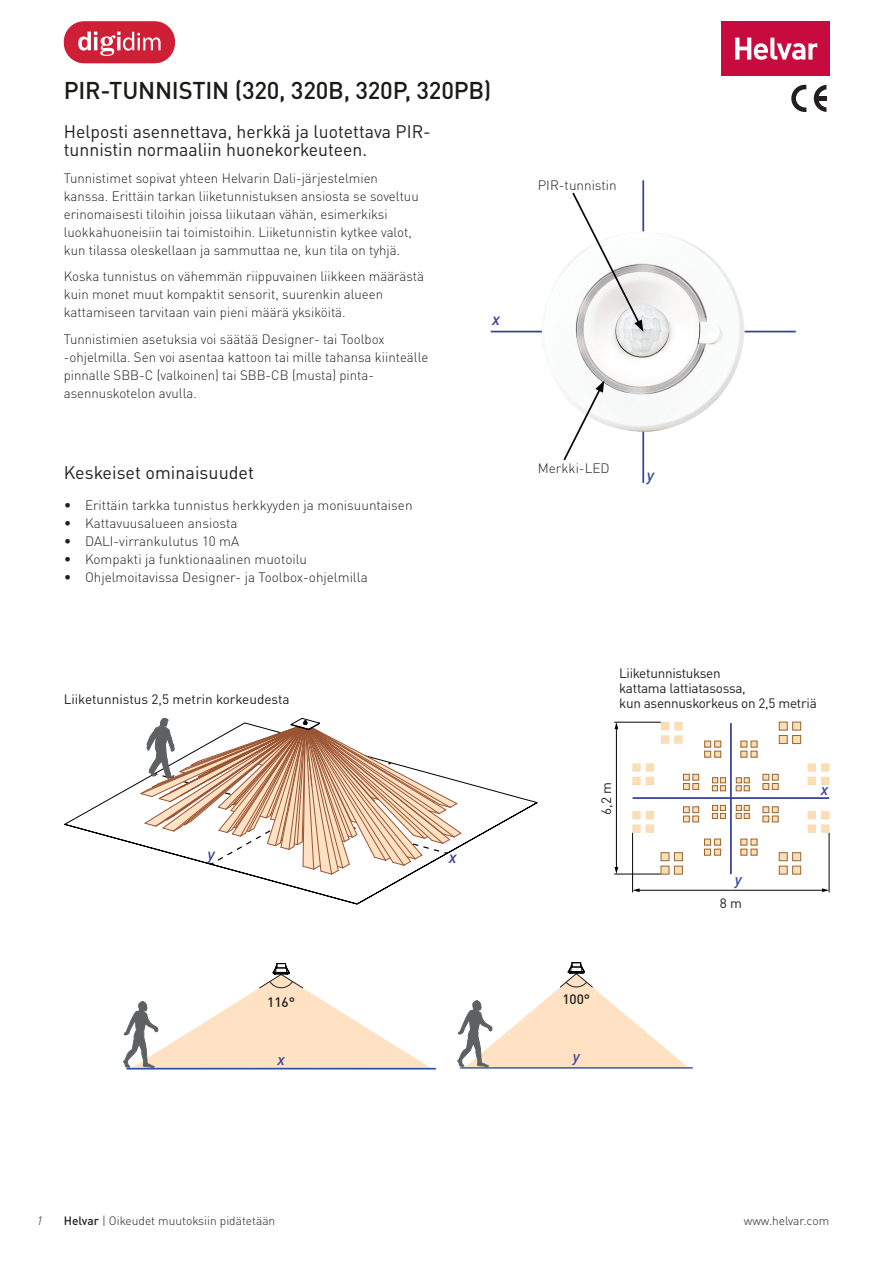
<style>
.page{position:relative;width:893px;height:1263px;background:#fff}
.page>*{position:absolute;margin:0;border:0;box-sizing:border-box;transform-origin:0 0}
.t1{font:500 24px "DIN Pro";letter-spacing:-.01em;color:#1a1a18}
.t2{font:18px/18px "DIN Pro";color:#231f20}
.t3{font:italic 500 16.5px "DIN Pro";color:#354399}
.t4{font:italic 500 15.6px "DIN Pro";color:#354399}
.t5{font:300 13.5px/18px "DIN Pro";color:#231f20}
.t6{font:13.5px/15px "DIN Pro";letter-spacing:-.02em;color:#231f20}
.t7{font:13.5px "DIN Pro";color:#231f20}
.t8{font:500 13.5px "DIN Pro";color:#231f20}
.t9{font:300 12px "DIN Pro";color:#231f20}
.t10{font:italic 300 12px "DIN Pro";color:#231f20}
.s1{font-size:14.25px}
.s2{font-weight:500}
</style>
<div class="page">
<svg style="left:791px;top:85px;width:15px;height:27px"></svg>
<svg style="left:814px;top:85px;width:12px;height:27px"></svg>
<div style="left:817px;top:96px;width:9px;height:5px;background:#211e1e"></div>
<svg style="left:64px;top:21px;width:111px;height:42px"></svg>
<div style="left:721px;top:21px;width:108px;height:55px;background:#c80b3e"></div>
<svg style="left:735px;top:38px;width:82px;height:22px"></svg>
<svg style="left:64px;top:781px;width:474px;height:123px"></svg>
<svg style="left:141px;top:718px;width:320px;height:156px"></svg>
<hr style="left:460px;top:1067px;width:233px;height:1px;background:#304da0">
<hr style="left:126px;top:1068px;width:310px;height:1px;background:#2e4ca1">
<svg style="left:123px;top:962px;width:309px;height:107px"></svg>
<svg style="left:457px;top:962px;width:232px;height:106px"></svg>
<hr style="left:616px;top:728px;width:1px;height:140px;background:#040503">
<svg style="left:614px;top:723px;width:4px;height:6px"></svg>
<svg style="left:614px;top:867px;width:4px;height:7px"></svg>
<hr style="left:614px;top:722px;width:46px;height:1px;background:#040503">
<hr style="left:614px;top:874px;width:46px;height:1px;background:#040503">
<hr style="left:829px;top:833px;width:1px;height:59px;background:#040503">
<hr style="left:632px;top:833px;width:1px;height:59px;background:#040503">
<hr style="left:638px;top:890px;width:185px;height:1px;background:#040503">
<svg style="left:633px;top:888px;width:7px;height:4px"></svg>
<svg style="left:822px;top:888px;width:7px;height:4px"></svg>
<svg style="left:661px;top:722px;width:21px;height:21px"></svg>
<div style="left:779px;top:722px;width:8px;height:8px;background:#fcddb4"></div>
<div style="left:779px;top:722px;width:8px;height:8px;border:1px solid #996632"></div>
<div style="left:779px;top:735px;width:8px;height:8px;background:#fcddb4"></div>
<div style="left:779px;top:735px;width:8px;height:8px;border:1px solid #996632"></div>
<div style="left:793px;top:722px;width:8px;height:8px;background:#fcddb4"></div>
<div style="left:793px;top:722px;width:8px;height:8px;border:1px solid #996632"></div>
<div style="left:793px;top:735px;width:8px;height:8px;background:#fcddb4"></div>
<div style="left:793px;top:735px;width:8px;height:8px;border:1px solid #996632"></div>
<div style="left:661px;top:853px;width:8px;height:8px;background:#fcddb4"></div>
<div style="left:661px;top:853px;width:8px;height:8px;border:1px solid #996632"></div>
<div style="left:661px;top:866px;width:8px;height:8px;background:#fcddb4"></div>
<div style="left:661px;top:866px;width:8px;height:8px;border:1px solid #996632"></div>
<div style="left:674px;top:853px;width:8px;height:8px;background:#fcddb4"></div>
<div style="left:674px;top:853px;width:8px;height:8px;border:1px solid #996632"></div>
<div style="left:674px;top:866px;width:8px;height:8px;background:#fcddb4"></div>
<div style="left:674px;top:866px;width:8px;height:8px;border:1px solid #996632"></div>
<div style="left:779px;top:853px;width:8px;height:8px;background:#fcddb4"></div>
<div style="left:779px;top:853px;width:8px;height:8px;border:1px solid #996632"></div>
<div style="left:779px;top:866px;width:8px;height:8px;background:#fcddb4"></div>
<div style="left:779px;top:866px;width:8px;height:8px;border:1px solid #996632"></div>
<div style="left:793px;top:853px;width:8px;height:8px;background:#fcddb4"></div>
<div style="left:793px;top:853px;width:8px;height:8px;border:1px solid #996632"></div>
<div style="left:793px;top:866px;width:8px;height:8px;background:#fcddb4"></div>
<div style="left:793px;top:866px;width:8px;height:8px;border:1px solid #996632"></div>
<svg style="left:632px;top:811px;width:8px;height:8px"></svg>
<svg style="left:632px;top:825px;width:8px;height:8px"></svg>
<svg style="left:646px;top:811px;width:8px;height:8px"></svg>
<svg style="left:646px;top:825px;width:8px;height:8px"></svg>
<svg style="left:632px;top:763px;width:8px;height:8px"></svg>
<svg style="left:632px;top:777px;width:8px;height:8px"></svg>
<svg style="left:646px;top:763px;width:8px;height:8px"></svg>
<svg style="left:646px;top:777px;width:8px;height:8px"></svg>
<svg style="left:808px;top:763px;width:21px;height:8px"></svg>
<svg style="left:808px;top:777px;width:21px;height:8px"></svg>
<svg style="left:808px;top:811px;width:21px;height:8px"></svg>
<svg style="left:808px;top:825px;width:21px;height:8px"></svg>
<svg style="left:705px;top:741px;width:16px;height:16px"></svg>
<svg style="left:741px;top:741px;width:16px;height:16px"></svg>
<svg style="left:683px;top:774px;width:16px;height:15px"></svg>
<svg style="left:763px;top:774px;width:15px;height:15px"></svg>
<svg style="left:683px;top:807px;width:16px;height:15px"></svg>
<svg style="left:763px;top:807px;width:15px;height:15px"></svg>
<div style="left:714px;top:839px;width:7px;height:6px;background:#fcddb4"></div>
<div style="left:714px;top:839px;width:7px;height:6px;border:1px solid #996632"></div>
<svg style="left:704px;top:839px;width:6px;height:16px"></svg>
<div style="left:714px;top:849px;width:7px;height:6px;background:#fcddb4"></div>
<div style="left:714px;top:849px;width:7px;height:6px;border:1px solid #996632"></div>
<svg style="left:741px;top:839px;width:16px;height:16px"></svg>
<svg style="left:712px;top:778px;width:13px;height:13px"></svg>
<svg style="left:712px;top:805px;width:13px;height:13px"></svg>
<svg style="left:736px;top:778px;width:13px;height:13px"></svg>
<svg style="left:736px;top:805px;width:13px;height:13px"></svg>
<hr style="left:633px;top:797px;width:196px;height:2px;background:#363f99">
<hr style="left:730px;top:723px;width:2px;height:151px;background:#363f99">
<img style="left:542px;top:231px;width:203px;height:201px">
<hr style="left:491px;top:331px;width:51px;height:1px;background:#363f99">
<hr style="left:745px;top:331px;width:51px;height:1px;background:#363f99">
<hr style="left:642px;top:432px;width:2px;height:51px;background:#363f99">
<svg style="left:562px;top:381px;width:42px;height:80px"></svg>
<svg style="left:571px;top:192px;width:72px;height:140px"></svg>
<hr style="left:642px;top:180px;width:2px;height:51px;background:#363f99">
<div style="left:64px;top:22px;width:111px;height:41px;background:#ce1f36;border-radius:20px"></div>
<svg style="left:78px;top:31px;width:83px;height:25px"></svg>
<h1 class="t1" style="left:64px;top:71px;width:429px">PIR-TUNNISTIN (320, 320B, 320P, 320PB)</h1>
<h2 class="t2" style="left:64px;top:121px;width:368px">Helposti asennettava, herkkä ja luotettava PIR&shy;tunnistin normaaliin huonekorkeuteen.</h2>
<p class="t5" style="left:64px;top:168px;width:356px">Tunnistimet sopivat yhteen Helvarin Dali-järjestelmien kanssa. Erittäin tarkan liiketunnistuksen ansiosta se soveltuu erinomaisesti tiloihin joissa liikutaan vähän, esimerkiksi luokkahuoneisiin tai toimistoihin. Liiketunnistin kytkee valot, kun tilassa oleskellaan ja sammuttaa ne, kun tila on tyhjä.</p>
<p class="t5" style="left:64px;top:266px;width:362px">Koska tunnistus on vähemmän riippuvainen liikkeen määrästä kuin monet muut kompaktit sensorit, suurenkin alueen kattamiseen tarvitaan vain pieni määrä yksiköitä.</p>
<p class="t5" style="left:64px;top:329px;width:366px">Tunnistimien asetuksia voi säätää Designer- tai Toolbox -ohjelmilla. Sen voi asentaa kattoon tai mille tahansa kiinteälle pinnalle SBB-C (valkoinen) tai SBB-CB (musta) pinta&shy;asennuskotelon avulla.</p>
<h2 class="t2" style="left:64px;top:462px;width:192px">Keskeiset ominaisuudet</h2>
<p class="t5" style="left:64px;top:495px;width:350px"><span class="s1">•</span> Erittäin tarkka tunnistus herkkyyden ja monisuuntaisen</p>
<p class="t5" style="left:64px;top:513px;width:175px"><span class="s1">•</span> Kattavuusalueen ansiosta</p>
<p class="t5" style="left:64px;top:531px;width:177px"><span class="s1">•</span> DALI-virrankulutus 10 mA</p>
<p class="t5" style="left:64px;top:549px;width:245px"><span class="s1">•</span> Kompakti ja funktionaalinen muotoilu</p>
<p class="t5" style="left:64px;top:567px;width:305px"><span class="s1">•</span> Ohjelmoitavissa Designer- ja Toolbox-ohjelmilla</p>
<p class="t7" style="left:64px;top:689px;width:227px">Liiketunnistus 2,5 metrin korkeudesta</p>
<p class="t3" style="left:492px;top:306px;width:9px">x</p>
<p class="t3" style="left:207px;top:840px;width:9px">y</p>
<p class="t3" style="left:449px;top:844px;width:9px">x</p>
<p class="t5" style="left:538px;top:175px;width:80px">PIR-tunnistin</p>
<p class="t5" style="left:538px;top:458px;width:73px">Merkki-LED</p>
<p class="t3" style="left:647px;top:462px;width:9px">y</p>
<p class="t6" style="left:619px;top:664px;width:199px">Liiketunnistuksen<br>kattama lattiatasossa,<br>kun asennuskorkeus on 2,5 metriä</p>
<p class="t6" style="left:597px;top:815px;width:34px;rotate:-90deg">6,2 m</p>
<p class="t4" style="left:821px;top:777px;width:9px">x</p>
<p class="t4" style="left:735px;top:867px;width:8px">y</p>
<p class="t6" style="left:720px;top:894px;width:24px">8 m</p>
<p class="t8" style="left:267px;top:991px;width:29px">116°</p>
<p class="t8" style="left:562px;top:988px;width:29px">100°</p>
<p class="t4" style="left:277px;top:1047px;width:9px">x</p>
<p class="t4" style="left:573px;top:1043px;width:8px">y</p>
<p class="t10" style="left:37px;top:1211px;width:7px">1</p>
<p class="t9" style="left:64px;top:1211px;width:213px"><span class="s2">Helvar</span> | Oikeudet muutoksiin pidätetään</p>
<p class="t9" style="left:744px;top:1211px;width:87px">www.helvar.com</p>
</div>
